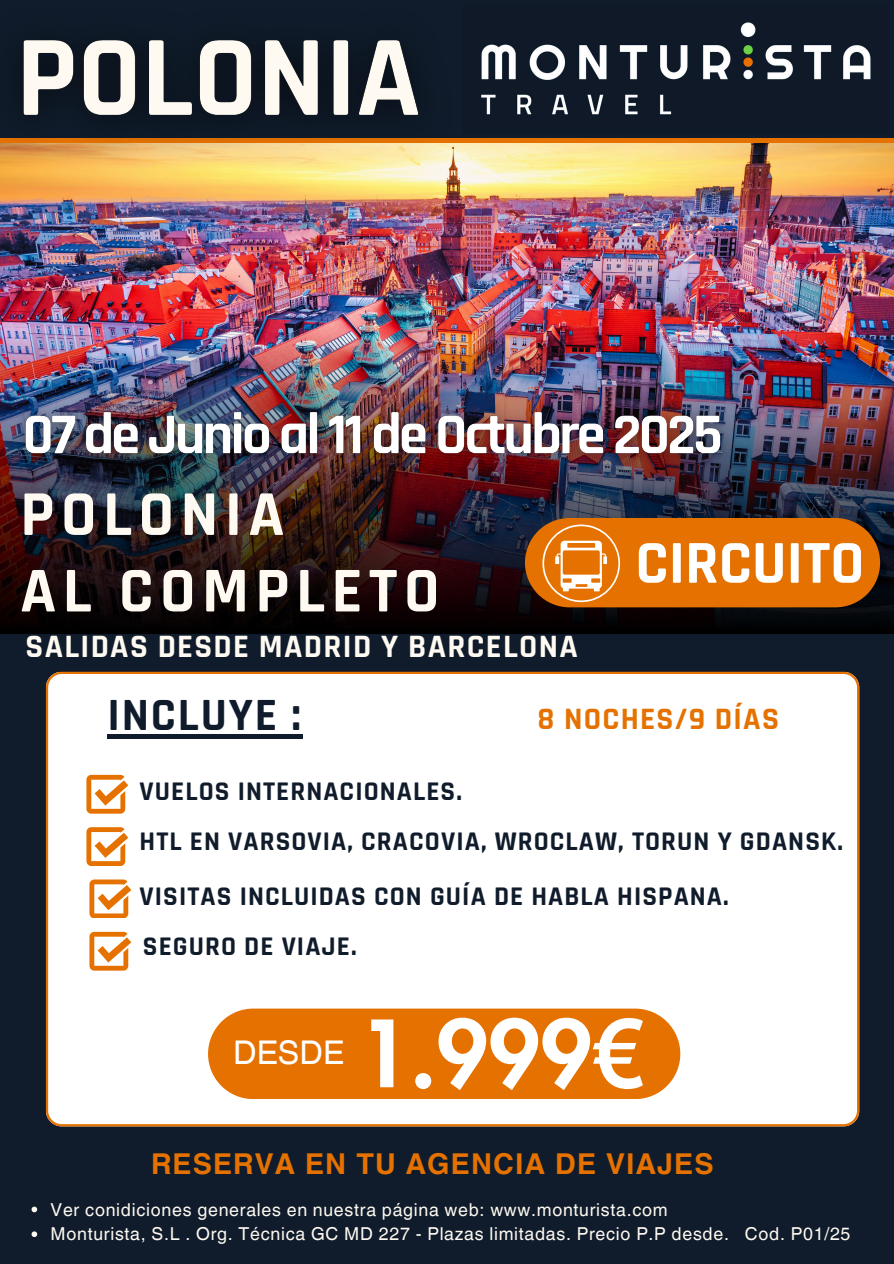
<style>
.page{position:relative;width:894px;height:1264px;background:#fff}
.page>*{position:absolute;margin:0;border:0;box-sizing:border-box;transform-origin:0 0}
.t1{font:800 89.85px "Futura LT Pro";color:#fff}
.t2{font:700 64.5px/76.5px "Rajdhani";letter-spacing:.1em;color:#fef9f1}
.t3{font:700 61.65px "Rajdhani";color:#fff}
.t4{font:700 46.65px "Rajdhani";letter-spacing:.04em;color:#101c2b}
.t5{font:700 33px "Rajdhani";letter-spacing:.04em;color:#fef9f1}
.t6{font:32.7px "Helvetica World";color:#fff}
.t7{font:700 31.5px "Rajdhani";letter-spacing:.04em;color:#e57200}
.t8{font:700 28.65px "Helvetica World";letter-spacing:.04em;color:#e57200}
.t9{font:700 27.3px "Rajdhani";letter-spacing:.04em;color:#101c2b}
.t10{font:17.85px "Helvetica World";letter-spacing:.04em;color:#fef9f1}
</style>
<div class="page">
<div style="left:0;top:0;width:893px;height:1263px;background:#101c2b"></div>
<div style="left:46px;top:671px;width:812px;height:455px;background:#fff"></div>
<img style="left:1px;top:143px;width:892px;height:190px">
<img style="left:0;top:333px;width:893px;height:301px">
<div style="left:208px;top:1008px;width:472px;height:91px;background:#e57200;border-radius:45px"></div>
<svg style="left:89px;top:931px;width:42px;height:39px;background:#f1b880"></svg>
<svg style="left:86px;top:774px;width:42px;height:39px;background:#f1b880"></svg>
<svg style="left:86px;top:827px;width:42px;height:38px;background:#f1b77e"></svg>
<svg style="left:89px;top:879px;width:42px;height:38px;background:#f2b880"></svg>
<hr style="left:0;top:139px;width:893px;height:4px;background:#e57200">
<div style="left:107px;top:733px;width:195px;height:5px;background:#101c2b"></div>
<img style="left:7px;top:394px;width:732px;height:80px">
<svg style="left:32px;top:1206px;width:5px;height:6px"></svg>
<svg style="left:32px;top:1231px;width:5px;height:5px"></svg>
<img style="left:0;top:40px;width:470px;height:130px">
<img style="left:462px;top:22px;width:409px;height:111px">
<svg style="left:525px;top:518px;width:354px;height:89px;background:#db730c"></svg>
<p class="t2" style="left:20px;top:478px;width:420px">POLONIA<br>AL COMPLETO</p>
<p class="t5" style="left:26px;top:626px;width:553px">SALIDAS DESDE MADRID Y BARCELONA</p>
<p class="t3" style="left:635px;top:525px;width:230px">CIRCUITO</p>
<p class="t4" style="left:107px;top:687px;width:195px">INCLUYE :</p>
<h5 class="t7" style="left:537px;top:700px;width:243px">8 NOCHES/9 DÍAS</h5>
<p class="t9" style="left:140px;top:774px;width:324px">VUELOS INTERNACIONALES.</p>
<h3 class="t9" style="left:140px;top:825px;width:704px">HTL EN VARSOVIA, CRACOVIA, WROCLAW, TORUN Y GDANSK.</h3>
<h6 class="t9" style="left:140px;top:879px;width:590px">VISITAS INCLUIDAS CON GUÍA DE HABLA HISPANA.</h6>
<h6 class="t9" style="left:143px;top:929px;width:215px">SEGURO DE VIAJE.</h6>
<p class="t6" style="left:233px;top:1033px;width:112px">DESDE</p>
<h3 class="t1" style="left:358px;top:1013px;width:287px">1.999€</h3>
<p class="t8" style="left:151px;top:1140px;width:564px">RESERVA EN TU AGENCIA DE VIAJES</p>
<p class="t10" style="left:51px;top:1198px;width:618px">Ver conidiciones generales en nuestra página web: www.monturista.com</p>
<p class="t10" style="left:51px;top:1223px;width:801px">Monturista, S.L . Org. Técnica GC MD 227 - Plazas limitadas. Precio P.P desde. Cod. P01/25</p>
</div>
